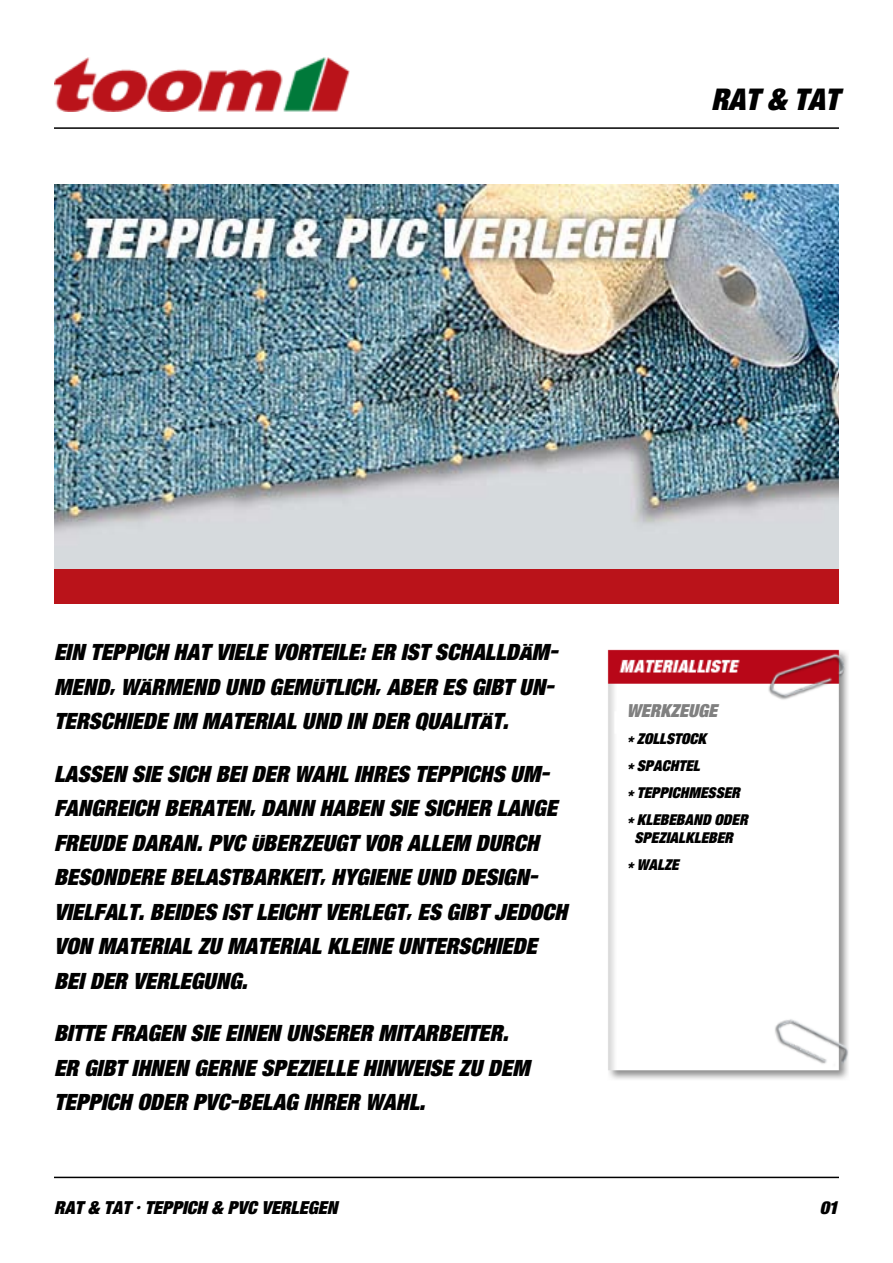
<style>
.page{position:relative;width:893px;height:1263px;background:#fff}
.page>*{position:absolute;margin:0;border:0;box-sizing:border-box;transform-origin:0 0}
.t1{font:30px "Toom Helvetica";color:#000}
.t2{font:22.5px/34.5px "Toom Helvetica";color:#000}
.t3{font:18px "Toom Helvetica";color:#000}
.t4{font:18px "Toom Helvetica";color:#808080}
.t5{font:15px/27px "Toom Helvetica";color:#000}
</style>
<div class="page">
<hr style="left:54px;top:127px;width:785px;height:2px;background:#000">
<img style="left:54px;top:57px;width:295px;height:54px">
<img style="left:54px;top:185px;width:785px;height:384px">
<hr style="left:54px;top:1177px;width:785px;height:1px;background:#000">
<div style="left:54px;top:569px;width:785px;height:35px;background:#ba131a"></div>
<img style="left:607px;top:649px;width:242px;height:430px">
<div style="left:618px;top:704px;width:199px;height:310px;background:#fff"></div>
<h1 class="t1" style="left:711px;top:87px;width:129px">RAT &amp; TAT</h1>
<p class="t2" style="left:54px;top:635px;width:506px">EIN TEPPICH HAT VIELE VORTEILE: ER IST SCHALLDÄM-<br>MEND, WÄRMEND UND GEMÜTLICH, ABER ES GIBT UN-<br>TERSCHIEDE IM MATERIAL UND IN DER QUALITÄT.</p>
<p class="t2" style="left:54px;top:757px;width:515px">LASSEN SIE SICH BEI DER WAHL IHRES TEPPICHS UM-FANGREICH BERATEN, DANN HABEN SIE SICHER LANGE FREUDE DARAN. PVC ÜBERZEUGT VOR ALLEM DURCH BESONDERE BELASTBARKEIT, HYGIENE UND DESIGN-VIELFALT. BEIDES IST LEICHT VERLEGT, ES GIBT JEDOCH VON MATERIAL ZU MATERIAL KLEINE UNTERSCHIEDE BEI DER VERLEGUNG.</p>
<p class="t2" style="left:54px;top:1016px;width:477px">BITTE FRAGEN SIE EINEN UNSERER MITARBEITER.<br>ER GIBT IHNEN GERNE SPEZIELLE HINWEISE ZU DEM<br>TEPPICH ODER PVC-BELAG IHRER WAHL.</p>
<p class="t4" style="left:627px;top:703px;width:92px">WERKZEUGE</p>
<p class="t5" style="left:627px;top:726px;width:122px">* ZOLLSTOCK<br>* SPACHTEL<br>* TEPPICHMESSER * KLEBEBAND ODER</p>
<p class="t5" style="left:627px;top:825px;width:108px;text-indent:8px">SPEZIALKLEBER * WALZE</p>
<p class="t3" style="left:54px;top:1200px;width:285px">RAT &amp; TAT · TEPPICH &amp; PVC VERLEGEN</p>
<p class="t3" style="left:820px;top:1200px;width:18px">01</p>
</div>
